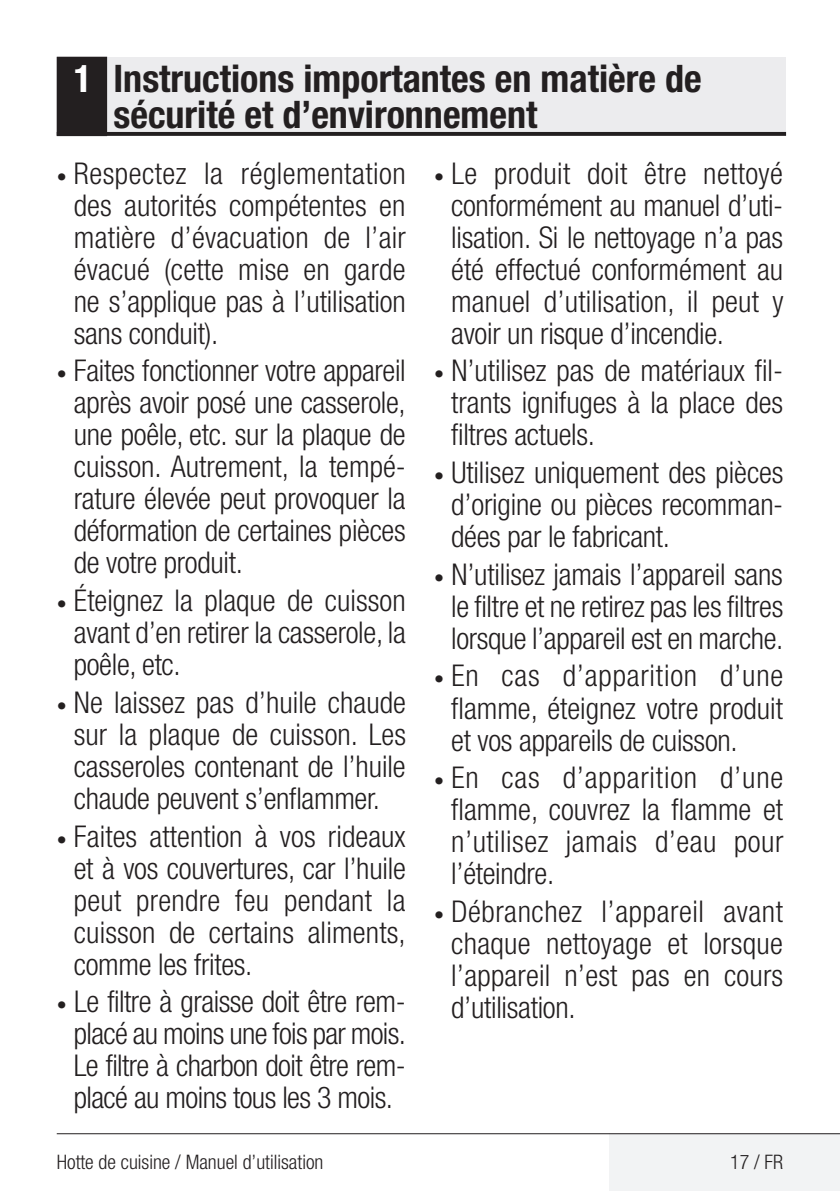
<style>
.page{position:relative;width:840px;height:1191px;background:#fff}
.page>*{position:absolute;margin:0;border:0;box-sizing:border-box;transform-origin:0 0}
.Unite_Baslik_Guvenli{font:700 condensed 38px/36px "Helvetica Neue LT Pro";color:#231f20}
.t1{font:300 condensed 30px/32px "Helvetica Neue LT Pro";letter-spacing:-.005em;color:#231f20;text-align:justify}
.t2{font:300 condensed 20px "Helvetica Neue LT Pro";color:#231f20}
.s1{color:#fff}
.s2{font-weight:700;font-size:20px}
</style>
<div class="page">
<div style="left:57px;top:57px;width:728px;height:77px;background:#ececee"></div>
<hr style="left:57px;top:132px;width:728px;height:3px;background:#231f20">
<div style="left:58px;top:58px;width:48px;height:77px;background:#231f20"></div>
<div style="left:57px;top:57px;width:50px;height:79px;border:2px solid #231f20"></div>
<div style="left:609px;top:1133px;width:230px;height:58px;background:#f2f3f4"></div>
<hr style="left:57px;top:1133px;width:782px;height:1px;background:#231f20">
<p class="Unite_Baslik_Guvenli" style="left:113px;top:60px;width:589px;text-indent:-40px"><span class="s1">1</span> Instructions importantes en matière de sécurité et d’environnement</p>
<p class="t1" style="left:74px;top:157px;width:333px;text-indent:-17px"><span class="s2">•</span> Respectez la réglementation des autorités compétentes en matière d’évacuation de l’air évacué (cette mise en garde ne s’applique pas à l’utilisation sans conduit).</p>
<p class="t1" style="left:74px;top:354px;width:333px;text-indent:-17px"><span class="s2">•</span> Faites fonctionner votre appareil après avoir posé une casserole, une poêle, etc. sur la plaque de cuisson. Autrement, la tempé&shy;rature élevée peut provoquer la déformation de certaines pièces de votre produit.</p>
<p class="t1" style="left:74px;top:584px;width:333px;text-indent:-17px"><span class="s2">•</span> Éteignez la plaque de cuisson avant d’en retirer la casserole, la poêle, etc.</p>
<p class="t1" style="left:57px;top:686px;width:350px;text-align:center"><span class="s2">•</span> Ne laissez pas d’huile chaude sur la plaque de cuisson. Les casseroles contenant de l’huile chaude peuvent s’enflammer.</p>
<p class="t1" style="left:74px;top:819px;width:333px;text-indent:-17px"><span class="s2">•</span> Faites attention à vos rideaux et à vos couvertures, car l’huile peut prendre feu pendant la cuisson de certains aliments, comme les frites.</p>
<p class="t1" style="left:57px;top:985px;width:350px;text-align:center"><span class="s2">•</span> Le filtre à graisse doit être rem&shy;placé au moins une fois par mois.<br>Le filtre à charbon doit être rem&shy;placé au moins tous les 3 mois.</p>
<p class="t1" style="left:451px;top:157px;width:333px;text-indent:-17px"><span class="s2">•</span> Le produit doit être nettoyé conformément au manuel d’uti&shy;lisation. Si le nettoyage n’a pas été effectué conformément au manuel d’utilisation, il peut y avoir un risque d’incendie.</p>
<p class="t1" style="left:451px;top:354px;width:333px;text-indent:-17px"><span class="s2">•</span> N’utilisez pas de matériaux fil&shy;trants ignifuges à la place des filtres actuels.</p>
<p class="t1" style="left:451px;top:456px;width:333px;text-indent:-17px"><span class="s2">•</span> Utilisez uniquement des pièces d’origine ou pièces recomman&shy;dées par le fabricant.</p>
<p class="t1" style="left:434px;top:558px;width:350px;text-align:center"><span class="s2">•</span> N’utilisez jamais l’appareil sans le filtre et ne retirez pas les filtres lorsque l’appareil est en marche.</p>
<p class="t1" style="left:451px;top:659px;width:333px;text-indent:-17px"><span class="s2">•</span> En cas d’apparition d’une flamme, éteignez votre produit et vos appareils de cuisson.</p>
<p class="t1" style="left:451px;top:761px;width:333px;text-indent:-17px"><span class="s2">•</span> En cas d’apparition d’une flamme, couvrez la flamme et n’utilisez jamais d’eau pour l’éteindre.</p>
<p class="t1" style="left:451px;top:895px;width:333px;text-indent:-17px"><span class="s2">•</span> Débranchez l’appareil avant chaque nettoyage et lorsque l’appareil n’est pas en cours d’utilisation.</p>
<p class="t2" style="left:57px;top:1150px;width:268px">Hotte de cuisine / Manuel d’utilisation</p>
<p class="t2" style="left:729px;top:1150px;width:54px">17 / FR</p>
</div>
